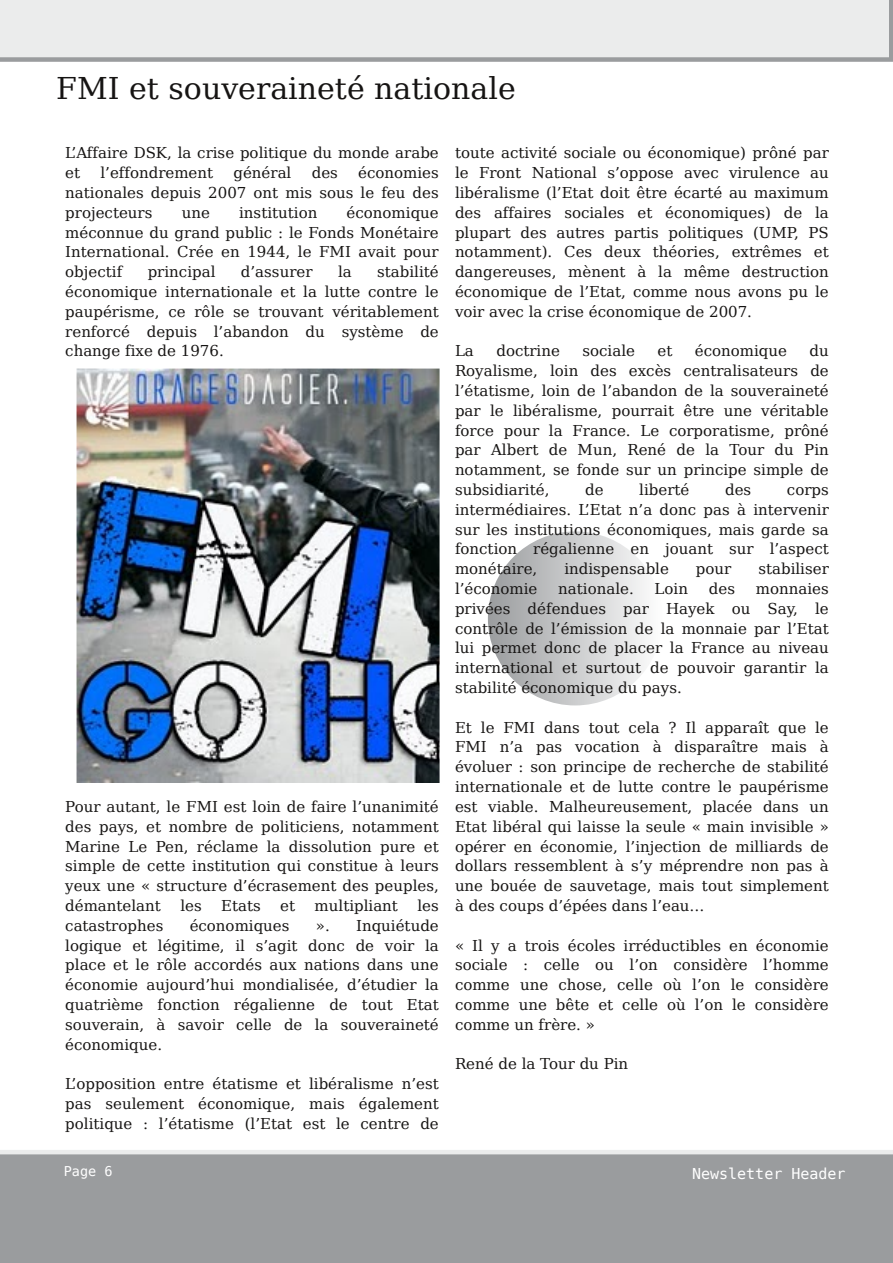
<style>
.page{position:relative;width:893px;height:1263px;background:#fff}
.page>*{position:absolute;margin:0;border:0;box-sizing:border-box;transform-origin:0 0}
.t1{font:30px "Bitstream Vera Serif";color:#161413}
.t2{font:15px/19.8px "Bitstream Vera Serif";color:#161413;text-align:justify}
.t3{font:15px "Bitstream Vera Sans Mono";color:#fff}
.t4{font:13.5px "Bitstream Vera Sans Mono";color:#fff}
</style>
<div class="page">
<div style="left:0;top:1150px;width:893px;height:113px;background:#9a9c9e"></div>
<svg style="left:0;top:0;width:893px;height:62px;background:#e4e5e6"></svg>
<div style="left:488px;top:531px;width:174px;height:174px;background:linear-gradient(to right,#9a9c9e,#fdfdfd);border-radius:50%"></div>
<img style="left:77px;top:369px;width:363px;height:414px">
<h1 class="t1" style="left:56px;top:71px;width:461px">FMI et souveraineté nationale</h1>
<p class="t2" style="left:65px;top:143px;width:375px">L’Affaire DSK, la crise politique du monde arabe et</p>
<p class="t2" style="left:65px;top:163px;width:375px;text-indent:293px">économies nationales depuis 2007 ont mis sous le feu des projecteurs</p>
<p class="t2" style="left:100px;top:163px;width:114px">l’effondrement</p>
<p class="t2" style="left:233px;top:163px;width:59px">général</p>
<p class="t2" style="left:312px;top:163px;width:28px">des</p>
<p class="t2" style="left:65px;top:203px;width:375px;text-indent:281px">économique méconnue du grand public : le Fonds Monétaire International. Crée en 1944, le FMI avait pour objectif</p>
<p class="t2" style="left:182px;top:203px;width:30px">une</p>
<p class="t2" style="left:239px;top:203px;width:80px">institution</p>
<p class="t2" style="left:65px;top:262px;width:375px;text-indent:312px">stabilité économique internationale et la lutte contre le paupérisme, ce rôle se trouvant véritablement renforcé depuis l’abandon du système de change fixe de 1976.</p>
<p class="t2" style="left:148px;top:262px;width:69px">principal</p>
<p class="t2" style="left:241px;top:262px;width:73px">d’assurer</p>
<p class="t2" style="left:338px;top:262px;width:15px">la</p>
<p class="t2" style="left:65px;top:797px;width:375px">Pour autant, le FMI est loin de faire l’unanimité des pays, et nombre de politiciens, notamment Marine Le Pen, réclame la dissolution pure et simple de cette institution qui constitue à leurs yeux une « structure d’écrasement des peuples, démantelant</p>
<p class="t2" style="left:180px;top:896px;width:23px">les</p>
<p class="t2" style="left:221px;top:896px;width:41px">Etats</p>
<p class="t2" style="left:280px;top:896px;width:16px">et</p>
<p class="t2" style="left:315px;top:896px;width:85px">multipliant</p>
<p class="t2" style="left:417px;top:896px;width:23px">les</p>
<p class="t2" style="left:65px;top:916px;width:375px;text-indent:291px">Inquiétude logique et légitime, il s’agit donc de voir la place et le rôle accordés aux nations dans une économie aujourd’hui mondialisée, d’étudier la quatrième fonction régalienne de tout Etat souverain, à savoir celle de la souveraineté économique.</p>
<p class="t2" style="left:65px;top:1074px;width:375px">L’opposition entre étatisme et libéralisme n’est pas seulement économique, mais également politique : l’étatisme (l’Etat est le centre de</p>
<p class="t2" style="left:65px;top:916px;width:100px">catastrophes</p>
<p class="t2" style="left:190px;top:916px;width:101px">économiques</p>
<p class="t2" style="left:316px;top:916px;width:15px">».</p>
<p class="t2" style="left:455px;top:143px;width:375px">toute activité sociale ou économique) prôné par le Front National s’oppose avec virulence au libéralisme (l’Etat doit être écarté au maximum des affaires sociales et économiques) de la plupart des autres partis politiques (UMP, PS notamment). Ces deux théories, extrêmes et dangereuses, mènent à la même destruction économique de l’Etat, comme nous avons pu le voir avec la crise économique de 2007.</p>
<p class="t2" style="left:455px;top:341px;width:20px">La</p>
<p class="t2" style="left:496px;top:341px;width:65px">doctrine</p>
<p class="t2" style="left:582px;top:341px;width:54px">sociale</p>
<p class="t2" style="left:657px;top:341px;width:16px">et</p>
<p class="t2" style="left:695px;top:341px;width:94px">économique</p>
<p class="t2" style="left:455px;top:341px;width:375px;text-indent:355px">du Royalisme, loin des excès centralisateurs de l’étatisme, loin de l’abandon de la souveraineté par le libéralisme, pourrait être une véritable force pour la France. Le corporatisme, prôné par Albert de Mun, René de la Tour du Pin notamment, se fonde sur un principe simple de subsidiarité,</p>
<p class="t2" style="left:585px;top:480px;width:20px">de</p>
<p class="t2" style="left:639px;top:480px;width:52px">liberté</p>
<p class="t2" style="left:725px;top:480px;width:28px">des</p>
<p class="t2" style="left:455px;top:480px;width:375px;text-indent:332px">corps intermédiaires. L’Etat n’a donc pas à intervenir sur les institutions économiques, mais garde sa fonction régalienne en jouant sur l’aspect monétaire,</p>
<p class="t2" style="left:564px;top:559px;width:106px">indispensable</p>
<p class="t2" style="left:696px;top:559px;width:37px">pour</p>
<p class="t2" style="left:758px;top:559px;width:72px">stabiliser</p>
<p class="t2" style="left:455px;top:579px;width:84px">l’économie</p>
<p class="t2" style="left:558px;top:579px;width:77px">nationale.</p>
<p class="t2" style="left:655px;top:579px;width:35px">Loin</p>
<p class="t2" style="left:709px;top:579px;width:28px">des</p>
<p class="t2" style="left:455px;top:579px;width:375px;text-indent:301px">monnaies privées défendues par Hayek ou Say, le contrôle de l’émission de la monnaie par l’Etat lui permet donc de placer la France au niveau international et surtout de pouvoir garantir la stabilité économique du pays.</p>
<p class="t2" style="left:455px;top:718px;width:375px">Et le FMI dans tout cela ? Il apparaît que le FMI n’a pas vocation à disparaître mais à évoluer : son principe de recherche de stabilité internationale et de lutte contre le paupérisme est viable. Malheureusement, placée dans un Etat libéral qui laisse la seule « main invisible » opérer en économie, l’injection de milliards de dollars ressemblent à s’y méprendre non pas à une bouée de sauvetage, mais tout simplement à des coups d’épées dans l’eau…</p>
<p class="t2" style="left:455px;top:935px;width:375px">« Il y a trois écoles irréductibles en économie sociale : celle ou l’on considère l’homme comme une chose, celle où l’on le considère comme une bête et celle où l’on le considère comme un frère. »</p>
<p class="t2" style="left:455px;top:1054px;width:175px">René de la Tour du Pin</p>
<p class="t4" style="left:64px;top:1163px;width:50px">Page 6</p>
<p class="t3" style="left:692px;top:1165px;width:155px">Newsletter Header</p>
</div>
